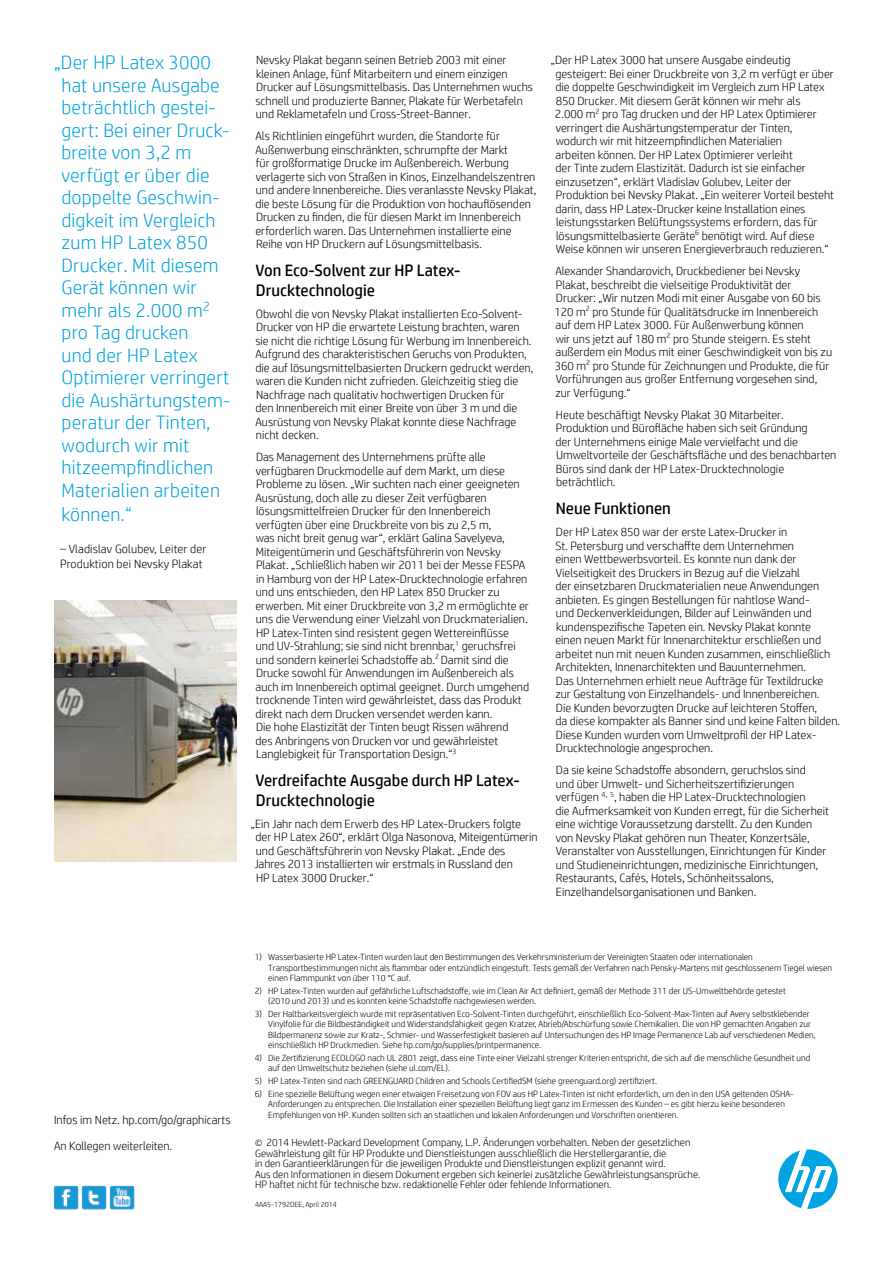
<style>
.page{position:relative;width:893px;height:1263px;background:#fff}
.page>*{position:absolute;margin:0;border:0;box-sizing:border-box;transform-origin:0 0}
.t1{font:300 19.5px/22.5px "HP Simplified";letter-spacing:.01em;color:#00a1dd}
.sub-headers{font:16.5px/19.5px "HP Simplified";color:#000}
.body{font:300 12px/13.5px "HP Simplified";color:#000}
.Copyright{font:300 10.5px/10.5px "HP Simplified";color:#000}
.Copyright-2{font:300 9px/10.5px "HP Simplified";color:#000}
.body-2{font:300 7.5px "HP Simplified";color:#000}
.s1{font-size:9px}
</style>
<div class="page">
<svg style="left:778px;top:1149px;width:60px;height:60px"></svg>
<img style="left:53px;top:1185px;width:26px;height:25px">
<img style="left:81px;top:1185px;width:26px;height:25px">
<img style="left:109px;top:1185px;width:26px;height:25px">
<img style="left:54px;top:600px;width:183px;height:261px">
<p class="t1" style="left:62px;top:51px;width:170px;text-indent:-8px">„Der HP Latex 3000 hat unsere Ausgabe beträchtlich gestei&shy;gert: Bei einer Druck&shy;breite von 3,2 m verfügt er über die doppelte Geschwin&shy;digkeit im Vergleich zum HP Latex 850<br>Drucker. Mit diesem<br>Gerät können wir mehr als 2.000 m<sup>2 </sup>pro Tag drucken<br>und der HP Latex<br>Optimierer verringert die Aushärtungstem&shy;peratur der Tinten, wodurch wir mit hitzeempfindlichen<br>Materialien arbeiten können.“</p>
<p class="body" style="left:60px;top:541px;width:148px;line-height:15px">– Vladislav Golubev, Leiter der<br>Produktion bei Nevsky Plakat</p>
<p class="body" style="left:255px;top:53px;width:279px">Nevsky Plakat begann seinen Betrieb 2003 mit einer kleinen Anlage, fünf Mitarbeitern und einem einzigen Drucker auf Lösungsmittelbasis. Das Unternehmen wuchs schnell und produzierte Banner, Plakate für Werbetafeln und Reklametafeln und Cross-Street-Banner.</p>
<p class="body" style="left:255px;top:129px;width:282px">Als Richtlinien eingeführt wurden, die Standorte für Außenwerbung einschränkten, schrumpfte der Markt<br>für großformatige Drucke im Außenbereich. Werbung verlagerte sich von Straßen in Kinos, Einzelhandelszentren und andere Innenbereiche. Dies veranlasste Nevsky Plakat, die beste Lösung für die Produktion von hochauflösenden Drucken zu finden, die für diesen Markt im Innenbereich erforderlich waren. Das Unternehmen installierte eine Reihe von HP Druckern auf Lösungsmittelbasis.</p>
<p class="sub-headers" style="left:255px;top:260px;width:207px">Von Eco-Solvent zur HP Latex-<br>Drucktechnologie</p>
<p class="body" style="left:255px;top:306px;width:280px">Obwohl die von Nevsky Plakat installierten Eco-Solvent-Drucker von HP die erwartete Leistung brachten, waren sie nicht die richtige Lösung für Werbung im Innenbereich.<br>Aufgrund des charakteristischen Geruchs von Produkten, die auf lösungsmittelbasierten Druckern gedruckt werden, waren die Kunden nicht zufrieden. Gleichzeitig stieg die Nachfrage nach qualitativ hochwertigen Drucken für<br>den Innenbereich mit einer Breite von über 3 m und die Ausrüstung von Nevsky Plakat konnte diese Nachfrage nicht decken.</p>
<p class="body" style="left:255px;top:450px;width:275px">Das Management des Unternehmens prüfte alle verfügbaren Druckmodelle auf dem Markt, um diese Probleme zu lösen. „Wir suchten nach einer geeigneten Ausrüstung, doch alle zu dieser Zeit verfügbaren lösungsmittelfreien Drucker für den Innenbereich verfügten über eine Druckbreite von bis zu 2,5 m,<br>was nicht breit genug war“, erklärt Galina Savelyeva, Miteigentümerin und Geschäftsführerin von Nevsky Plakat. „Schließlich haben wir 2011 bei der Messe FESPA in Hamburg von der HP Latex-Drucktechnologie erfahren und uns entschieden, den HP Latex 850 Drucker zu erwerben. Mit einer Druckbreite von 3,2 m ermöglichte er uns die Verwendung einer Vielzahl von Druckmaterialien.<br>HP Latex-Tinten sind resistent gegen Wettereinflüsse und UV-Strahlung; sie sind nicht brennbar,<sup>1</sup> geruchsfrei und sondern keinerlei Schadstoffe ab.<sup>2</sup> Damit sind die Drucke sowohl für Anwendungen im Außenbereich als auch im Innenbereich optimal geeignet. Durch umgehend trocknende Tinten wird gewährleistet, dass das Produkt direkt nach dem Drucken versendet werden kann.<br>Die hohe Elastizität der Tinten beugt Rissen während<br>des Anbringens von Drucken vor und gewährleistet Langlebigkeit für Transportation Design.“<sup>3</sup></p>
<p class="sub-headers" style="left:255px;top:771px;width:266px">Verdreifachte Ausgabe durch HP Latex-<br>Drucktechnologie</p>
<p class="body" style="left:251px;top:816px;width:288px">„Ein Jahr nach dem Erwerb des HP Latex-Druckers folgte der HP Latex 260“, erklärt Olga Nasonova, Miteigentümerin und Geschäftsführerin von Nevsky Plakat. „Ende des<br>Jahres 2013 installierten wir erstmals in Russland den<br>HP Latex 3000 Drucker.“</p>
<p class="body" style="left:555px;top:53px;width:281px;text-indent:-4px">„Der HP Latex 3000 hat unsere Ausgabe eindeutig gesteigert: Bei einer Druckbreite von 3,2 m verfügt er über die doppelte Geschwindigkeit im Vergleich zum HP Latex 850 Drucker. Mit diesem Gerät können wir mehr als<br>2.000 m<sup>2</sup> pro Tag drucken und der HP Latex Optimierer verringert die Aushärtungstemperatur der Tinten, wodurch wir mit hitzeempfindlichen Materialien<br>arbeiten können. Der HP Latex Optimierer verleiht<br>der Tinte zudem Elastizität. Dadurch ist sie einfacher einzusetzen“, erklärt Vladislav Golubev, Leiter der Produktion bei Nevsky Plakat. „Ein weiterer Vorteil besteht darin, dass HP Latex-Drucker keine Installation eines leistungsstarken Belüftungssystems erfordern, das für lösungsmittelbasierte Geräte<sup>6</sup> benötigt wird. Auf diese Weise können wir unseren Energieverbrauch reduzieren.“</p>
<p class="body" style="left:554px;top:264px;width:279px">Alexander Shandarovich, Druckbediener bei Nevsky Plakat, beschreibt die vielseitige Produktivität der Drucker: „Wir nutzen Modi mit einer Ausgabe von 60 bis 120 m<sup>2</sup> pro Stunde für Qualitätsdrucke im Innenbereich auf dem HP Latex 3000. Für Außenwerbung können<br>wir uns jetzt auf 180 m<sup>2</sup> pro Stunde steigern. Es steht außerdem ein Modus mit einer Geschwindigkeit von bis zu 360 m<sup>2</sup> pro Stunde für Zeichnungen und Produkte, die für Vorführungen aus großer Entfernung vorgesehen sind, zur Verfügung.“</p>
<p class="body" style="left:555px;top:407px;width:282px">Heute beschäftigt Nevsky Plakat 30 Mitarbeiter.<br>Produktion und Bürofläche haben sich seit Gründung<br>der Unternehmens einige Male vervielfacht und die Umweltvorteile der Geschäftsfläche und des benachbarten Büros sind dank der HP Latex-Drucktechnologie beträchtlich.</p>
<p class="sub-headers" style="left:556px;top:499px;width:117px">Neue Funktionen</p>
<p class="body" style="left:555px;top:525px;width:286px">Der HP Latex 850 war der erste Latex-Drucker in<br>St. Petersburg und verschaffte dem Unternehmen<br>einen Wettbewerbsvorteil. Es konnte nun dank der Vielseitigkeit des Druckers in Bezug auf die Vielzahl<br>der einsetzbaren Druckmaterialien neue Anwendungen anbieten. Es gingen Bestellungen für nahtlose Wand-<br>und Deckenverkleidungen, Bilder auf Leinwänden und kundenspezifische Tapeten ein. Nevsky Plakat konnte<br>einen neuen Markt für Innenarchitektur erschließen und arbeitet nun mit neuen Kunden zusammen, einschließlich Architekten, Innenarchitekten und Bauunternehmen.<br>Das Unternehmen erhielt neue Aufträge für Textildrucke zur Gestaltung von Einzelhandels- und Innenbereichen.<br>Die Kunden bevorzugten Drucke auf leichteren Stoffen,<br>da diese kompakter als Banner sind und keine Falten bilden.<br>Diese Kunden wurden vom Umweltprofil der HP Latex-Drucktechnologie angesprochen.</p>
<p class="body" style="left:555px;top:763px;width:275px">Da sie keine Schadstoffe absondern, geruchslos sind<br>und über Umwelt- und Sicherheitszertifizierungen verfügen <sup>4</sup><sup>,</sup> <sup>5</sup>, haben die HP Latex-Drucktechnologien<br>die Aufmerksamkeit von Kunden erregt, für die Sicherheit eine wichtige Voraussetzung darstellt. Zu den Kunden von Nevsky Plakat gehören nun Theater, Konzertsäle, Veranstalter von Ausstellungen, Einrichtungen für Kinder und Studieneinrichtungen, medizinische Einrichtungen, Restaurants, Cafés, Hotels, Schönheitssalons, Einzelhandelsorganisationen und Banken.</p>
<p class="Copyright-2" style="left:268px;top:951px;width:565px;text-indent:-14px">1) Wasserbasierte HP Latex-Tinten wurden laut den Bestimmungen des Verkehrsministerium der Vereinigten Staaten oder internationalen<br>Transportbestimmungen nicht als flammbar oder entzündlich eingestuft. Tests gemäß der Verfahren nach Pensky-Martens mit geschlossenem Tiegel wiesen einen Flammpunkt von über 110 °C auf.</p>
<p class="Copyright-2" style="left:268px;top:985px;width:519px;text-indent:-14px">2) HP Latex-Tinten wurden auf gefährliche Luftschadstoffe, wie im Clean Air Act definiert, gemäß der Methode 311 der US-Umweltbehörde getestet (2010 und 2013) und es konnten keine Schadstoffe nachgewiesen werden.</p>
<p class="Copyright-2" style="left:268px;top:1008px;width:549px;text-indent:-14px">3) Der Haltbarkeitsvergleich wurde mit repräsentativen Eco-Solvent-Tinten durchgeführt, einschließlich Eco-Solvent-Max-Tinten auf Avery selbstklebender Vinylfolie für die Bildbeständigkeit und Widerstandsfähigkeit gegen Kratzer, Abrieb/Abschürfung sowie Chemikalien. Die von HP gemachten Angaben zur Bildpermanenz sowie zur Kratz-, Schmier- und Wasserfestigkeit basieren auf Untersuchungen des HP Image Permanence Lab auf verschiedenen Medien, einschließlich HP Druckmedien. Siehe hp.com/go/supplies/printpermanence.</p>
<p class="Copyright-2" style="left:268px;top:1052px;width:543px;text-indent:-14px">4) Die Zertifizierung ECOLOGO nach UL 2801 zeigt, dass eine Tinte einer Vielzahl strenger Kriterien entspricht, die sich auf die menschliche Gesundheit und auf den Umweltschutz beziehen (siehe ul.com/EL).</p>
<p class="Copyright-2" style="left:255px;top:1075px;width:404px">5) HP Latex-Tinten sind nach GREENGUARD Children and Schools CertifiedSM (siehe greenguard.org) zertifiziert.</p>
<p class="Copyright-2" style="left:268px;top:1088px;width:527px;text-indent:-14px">6) Eine spezielle Belüftung wegen einer etwaigen Freisetzung von FOV aus HP Latex-Tinten ist nicht erforderlich, um den in den USA geltenden OSHA-<br>Anforderungen zu entsprechen. Die Installation einer speziellen Belüftung liegt ganz im Ermessen des Kunden – es gibt hierzu keine besonderen<br>Empfehlungen von HP. Kunden sollten sich an staatlichen und lokalen Anforderungen und Vorschriften orientieren.</p>
<p class="body" style="left:54px;top:1113px;width:178px">Infos im Netz. hp.com/go/graphicarts</p>
<p class="body" style="left:54px;top:1139px;width:120px">An Kollegen weiterleiten.</p>
<p class="Copyright" style="left:255px;top:1137px;width:447px"><span class="s1">©</span> 2014 Hewlett-Packard Development Company, L.P. Änderungen vorbehalten. Neben der gesetzlichen Gewährleistung gilt für HP Produkte und Dienstleistungen ausschließlich die Herstellergarantie, die<br>in den Garantieerklärungen für die jeweiligen Produkte und Dienstleistungen explizit genannt wird.<br>Aus den Informationen in diesem Dokument ergeben sich keinerlei zusätzliche Gewährleistungsansprüche.<br>HP haftet nicht für technische bzw. redaktionelle Fehler oder fehlende Informationen.</p>
<p class="body-2" style="left:255px;top:1200px;width:83px">4AA5-1792DEE, April 2014</p>
</div>
